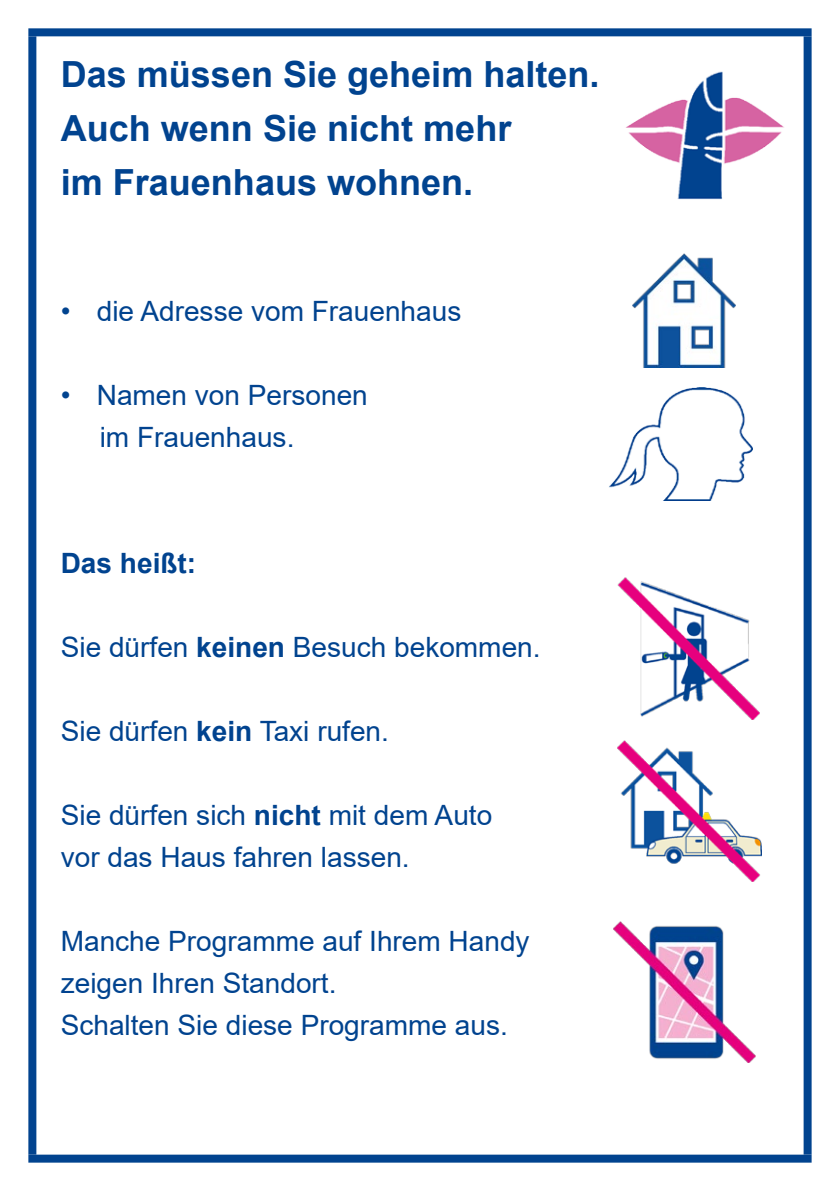
<style>
.page{position:relative;width:840px;height:1191px;background:#fff}
.page>*{position:absolute;margin:0;border:0;box-sizing:border-box;transform-origin:0 0}
.t1{font:700 36px/54px "Arial";color:#01438f}
.t2{font:28px/42px "Arial";color:#01438f}
.t3{font:700 28px "Arial";color:#01438f}
.s1{font-weight:700}
</style>
<div class="page">
<img style="left:613px;top:921px;width:142px;height:141px">
<div style="left:28px;top:28px;width:783px;height:8px;background:#01438f"></div>
<div style="left:28px;top:36px;width:8px;height:1118px;background:#01438f"></div>
<div style="left:803px;top:36px;width:8px;height:1118px;background:#01438f"></div>
<div style="left:28px;top:1154px;width:783px;height:8px;background:#01438f"></div>
<img style="left:625px;top:71px;width:159px;height:129px">
<img style="left:632px;top:254px;width:103px;height:113px">
<img style="left:609px;top:387px;width:143px;height:114px">
<img style="left:617px;top:578px;width:142px;height:141px">
<img style="left:617px;top:740px;width:144px;height:142px">
<p class="t1" style="left:61px;top:48px;width:540px">Das müssen Sie geheim halten.<br>Auch wenn Sie nicht mehr<br>im Frauenhaus wohnen.</p>
<p class="t2" style="left:61px;top:290px;width:402px">• die Adresse vom Frauenhaus</p>
<p class="t2" style="left:100px;top:374px;width:269px;text-indent:-39px">• Namen von Personen im Frauenhaus.</p>
<p class="t3" style="left:61px;top:543px;width:137px">Das heißt:</p>
<p class="t2" style="left:61px;top:626px;width:481px">Sie dürfen <span class="s1">keinen</span> Besuch bekommen.</p>
<p class="t2" style="left:61px;top:710px;width:329px">Sie dürfen <span class="s1">kein</span> Taxi rufen.</p>
<p class="t2" style="left:61px;top:794px;width:433px">Sie dürfen sich <span class="s1">nicht</span> mit dem Auto vor das Haus fahren lassen.</p>
<p class="t2" style="left:61px;top:920px;width:470px">Manche Programme auf Ihrem Handy zeigen Ihren Standort.<br>Schalten Sie diese Programme aus.</p>
</div>
